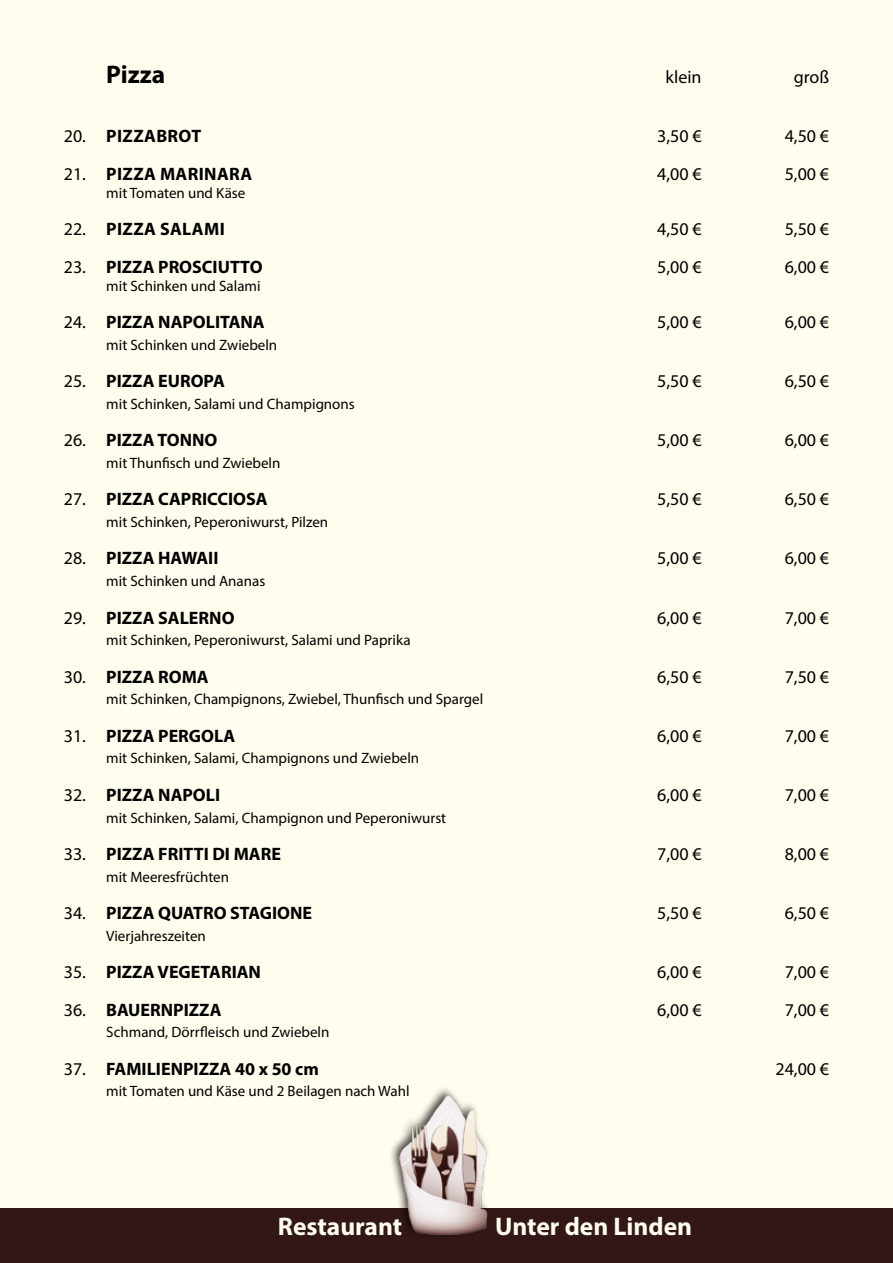
<style>
.page{position:relative;width:893px;height:1263px;background:#fffded}
.page>*{position:absolute;margin:0;border:0;box-sizing:border-box;transform-origin:0 0}
.t1{font:700 25.5px "Myriad Pro";color:#fffded}
.t2{font:700 25.5px "Myriad Pro";color:#000}
.t3{font:700 18px "Myriad Pro";color:#000}
.t4{font:18px "Myriad Pro";color:#000}
.t5{font:15px "Myriad Pro";color:#000}
.s1{font-weight:400}
</style>
<div class="page">
<div style="left:0;top:1209px;width:893px;height:54px;background:#321716"></div>
<div style="left:389px;top:1085px;width:102px;height:155px;background:#000;opacity:.75"></div>
<img style="left:394px;top:1090px;width:105px;height:150px">
<h1 class="t2" style="left:106px;top:58px;width:60px">Pizza</h1>
<p class="t4" style="left:665px;top:66px;width:38px">klein</p>
<p class="t4" style="left:794px;top:66px;width:37px">groß</p>
<p class="t3" style="left:64px;top:124px;width:65px"><span class="s1">20.</span> Pizzabrot</p>
<p class="t4" style="left:657px;top:125px;width:46px">3,50 €</p>
<p class="t4" style="left:785px;top:125px;width:46px">4,50 €</p>
<p class="t3" style="left:64px;top:162px;width:64px"><span class="s1">21.</span> Pizza</p>
<p class="t3" style="left:160px;top:162px;width:28px">Marinara</p>
<p class="t4" style="left:657px;top:162px;width:46px">4,00 €</p>
<p class="t4" style="left:785px;top:162px;width:46px">5,00 €</p>
<p class="t5" style="left:106px;top:183px;width:141px">mit Tomaten und Käse</p>
<p class="t3" style="left:64px;top:217px;width:64px"><span class="s1">22.</span> Pizza</p>
<p class="t3" style="left:160px;top:217px;width:22px">Salami</p>
<p class="t4" style="left:657px;top:218px;width:46px">4,50 €</p>
<p class="t4" style="left:785px;top:218px;width:46px">5,50 €</p>
<p class="t3" style="left:64px;top:255px;width:200px"><span class="s1">23.</span> PIZZA PROSCIUTTO</p>
<p class="t4" style="left:657px;top:255px;width:46px">5,00 €</p>
<p class="t4" style="left:785px;top:255px;width:46px">6,00 €</p>
<p class="t5" style="left:106px;top:276px;width:156px">mit Schinken und Salami</p>
<p class="t3" style="left:64px;top:310px;width:202px"><span class="s1">24.</span> PIZZA NAPOLITANA</p>
<p class="t4" style="left:657px;top:311px;width:46px">5,00 €</p>
<p class="t4" style="left:785px;top:311px;width:46px">6,00 €</p>
<p class="t5" style="left:106px;top:335px;width:172px">mit Schinken und Zwiebeln</p>
<p class="t3" style="left:64px;top:369px;width:163px"><span class="s1">25.</span> PIZZA EUROPA</p>
<p class="t4" style="left:657px;top:370px;width:46px">5,50 €</p>
<p class="t4" style="left:785px;top:370px;width:46px">6,50 €</p>
<p class="t5" style="left:106px;top:394px;width:250px">mit Schinken, Salami und Champignons</p>
<p class="t3" style="left:64px;top:428px;width:155px"><span class="s1">26.</span> PIZZA TONNO</p>
<p class="t4" style="left:657px;top:429px;width:46px">5,00 €</p>
<p class="t4" style="left:785px;top:429px;width:46px">6,00 €</p>
<p class="t5" style="left:106px;top:454px;width:176px">mit Thunfisch und Zwiebeln</p>
<p class="t3" style="left:64px;top:488px;width:205px"><span class="s1">27.</span> PIZZA CAPRICCIOSA</p>
<p class="t4" style="left:657px;top:488px;width:46px">5,50 €</p>
<p class="t4" style="left:785px;top:488px;width:46px">6,50 €</p>
<p class="t5" style="left:106px;top:513px;width:223px">mit Schinken, Peperoniwurst, Pilzen</p>
<p class="t3" style="left:64px;top:547px;width:156px"><span class="s1">28.</span> PIZZA HAWAII</p>
<p class="t4" style="left:657px;top:547px;width:46px">5,00 €</p>
<p class="t4" style="left:785px;top:547px;width:46px">6,00 €</p>
<p class="t5" style="left:106px;top:572px;width:160px">mit Schinken und Ananas</p>
<p class="t3" style="left:64px;top:606px;width:172px"><span class="s1">29.</span> PIZZA SALERNO</p>
<p class="t4" style="left:657px;top:606px;width:46px">6,00 €</p>
<p class="t4" style="left:785px;top:606px;width:46px">7,00 €</p>
<p class="t5" style="left:106px;top:631px;width:306px">mit Schinken, Peperoniwurst, Salami und Paprika</p>
<p class="t3" style="left:64px;top:665px;width:146px"><span class="s1">30.</span> PIZZA ROMA</p>
<p class="t4" style="left:657px;top:665px;width:46px">6,50 €</p>
<p class="t4" style="left:785px;top:665px;width:46px">7,50 €</p>
<p class="t5" style="left:106px;top:690px;width:378px">mit Schinken, Champignons, Zwiebel, Thunfisch und Spargel</p>
<p class="t3" style="left:64px;top:724px;width:173px"><span class="s1">31.</span> PIZZA PERGOLA</p>
<p class="t4" style="left:657px;top:725px;width:46px">6,00 €</p>
<p class="t4" style="left:785px;top:725px;width:46px">7,00 €</p>
<p class="t5" style="left:106px;top:749px;width:314px">mit Schinken, Salami, Champignons und Zwiebeln</p>
<p class="t3" style="left:64px;top:783px;width:158px"><span class="s1">32.</span> PIZZA NAPOLI</p>
<p class="t4" style="left:657px;top:784px;width:46px">6,00 €</p>
<p class="t4" style="left:785px;top:784px;width:46px">7,00 €</p>
<p class="t5" style="left:106px;top:808px;width:341px">mit Schinken, Salami, Champignon und Peperoniwurst</p>
<p class="t3" style="left:64px;top:842px;width:219px"><span class="s1">33.</span> PIZZA FRITTI DI MARE</p>
<p class="t4" style="left:657px;top:843px;width:46px">7,00 €</p>
<p class="t4" style="left:785px;top:843px;width:46px">8,00 €</p>
<p class="t5" style="left:106px;top:867px;width:124px">mit Meeresfrüchten</p>
<p class="t3" style="left:64px;top:901px;width:250px"><span class="s1">34.</span> PIZZA QUATRO STAGIONE</p>
<p class="t4" style="left:657px;top:902px;width:46px">5,50 €</p>
<p class="t4" style="left:785px;top:902px;width:46px">6,50 €</p>
<p class="t5" style="left:106px;top:926px;width:101px">Vierjahreszeiten</p>
<p class="t3" style="left:64px;top:960px;width:199px"><span class="s1">35.</span> PIZZA VEGETARIAN</p>
<p class="t4" style="left:657px;top:961px;width:46px">6,00 €</p>
<p class="t4" style="left:785px;top:961px;width:46px">7,00 €</p>
<p class="t3" style="left:64px;top:998px;width:159px"><span class="s1">36.</span> BAUERNPIZZA</p>
<p class="t4" style="left:657px;top:998px;width:46px">6,00 €</p>
<p class="t4" style="left:785px;top:998px;width:46px">7,00 €</p>
<p class="t5" style="left:106px;top:1023px;width:225px">Schmand, Dörrfleisch und Zwiebeln</p>
<p class="t3" style="left:64px;top:1057px;width:257px"><span class="s1">37.</span> FAMILIENPIZZA 40 x 50 cm</p>
<p class="t4" style="left:775px;top:1058px;width:55px">24,00 €</p>
<p class="t5" style="left:106px;top:1082px;width:305px">mit Tomaten und Käse und 2 Beilagen nach Wahl</p>
<h1 class="t1" style="left:278px;top:1210px;width:126px">Restaurant</h1>
<h1 class="t1" style="left:495px;top:1210px;width:199px">Unter den Linden</h1>
</div>
